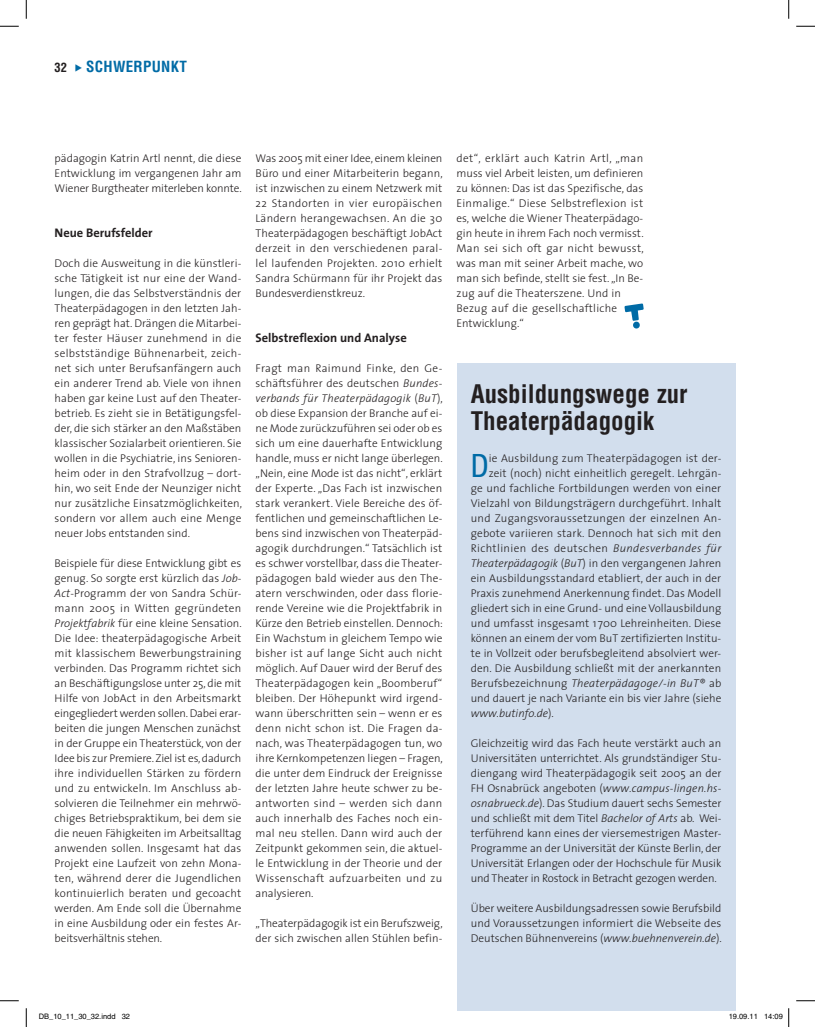
<style>
.page{position:relative;width:815px;height:1027px;background:#fff}
.page>*{position:absolute;margin:0;border:0;box-sizing:border-box;transform-origin:0 0}
.t1{font:condensed 32.25px "Helvetica Neue LT Std";color:#006ba6}
.t2{font:700 condensed 25px/27.5px "Helvetica LT Std";color:#231f20}
.t3{font:700 condensed 15px "Helvetica LT Std";letter-spacing:.02em;color:#006ba6}
.t4{font:700 12.5px "The Sans";color:#231f20}
.t5{font:300 11.25px/15px "The Sans";letter-spacing:.005em;color:#231f20;text-align:justify}
.t6{font:italic 300 11.25px "The Sans";letter-spacing:.015em;color:#231f20}
.t7{font:300 11.25px "The Sans";letter-spacing:.035em;color:#231f20}
.t8{font:300 11.25px "The Sans";letter-spacing:.025em;color:#231f20}
.t9{font:7.5px "Helvetica";color:#000}
.s1{font-size:12.5px;color:#231f20}
.s2{font-style:italic}
.s3{font-style:normal}
</style>
<div class="page">
<div style="left:456px;top:364px;width:279px;height:647px;background:#d2deed"></div>
<img style="left:624px;top:304px;width:19px;height:24px">
<svg style="left:0;top:25px;width:19px;height:2px"></svg>
<svg style="left:796px;top:25px;width:18px;height:2px"></svg>
<svg style="left:0;top:1000px;width:19px;height:1px"></svg>
<svg style="left:796px;top:1000px;width:18px;height:1px"></svg>
<svg style="left:25px;top:0;width:2px;height:19px"></svg>
<svg style="left:25px;top:1008px;width:2px;height:19px"></svg>
<svg style="left:788px;top:0;width:1px;height:19px"></svg>
<svg style="left:788px;top:1008px;width:1px;height:19px"></svg>
<h3 class="t3" style="left:55px;top:57px;width:134px"><span class="s1">32</span> ◆ Schwerpunkt</h3>
<p class="t5" style="left:55px;top:150px;width:189px">pädagogin Katrin Artl nennt, die diese Entwicklung im vergangenen Jahr am Wiener Burgtheater miterleben konnte.</p>
<p class="t4" style="left:55px;top:222px;width:99px">Neue Berufsfelder</p>
<p class="t5" style="left:55px;top:255px;width:189px">Doch die Ausweitung in die künstleri&shy;sche Tätigkeit ist nur eine der Wand&shy;lungen, die das Selbstverständnis der Theaterpädagogen in den letzten Jah&shy;ren geprägt hat. Drängen die Mitarbei&shy;ter fester Häuser zunehmend in die selbstständige Bühnenarbeit, zeich&shy;net sich unter Berufsanfängern auch ein anderer Trend ab. Viele von ihnen haben gar keine Lust auf den Theater&shy;betrieb. Es zieht sie in Betätigungsfel&shy;der, die sich stärker an den Maßstäben klassischer Sozialarbeit orientieren. Sie wollen in die Psychiatrie, ins Senioren&shy;heim oder in den Strafvollzug – dort&shy;hin, wo seit Ende der Neunziger nicht nur zusätzliche Einsatzmöglichkeiten, sondern vor allem auch eine Menge neuer Jobs entstanden sind.</p>
<p class="t5" style="left:55px;top:555px;width:188px">Beispiele für diese Entwicklung gibt es genug. So sorgte erst kürzlich das <span class="s2">Job-Act</span>-Programm der von Sandra Schür&shy;mann 2005 in Witten gegründeten <span class="s2">Projektfabrik</span> für eine kleine Sensation.<br>Die Idee: theaterpädagogische Arbeit mit klassischem Bewerbungstraining verbinden. Das Programm richtet sich an Beschäftigungslose unter 25, die mit Hilfe von JobAct in den Arbeitsmarkt eingegliedert werden sollen. Dabei erar&shy;beiten die jungen Menschen zunächst in der Gruppe ein Theaterstück, von der Idee bis zur Premiere. Ziel ist es, dadurch ihre individuellen Stärken zu fördern und zu entwickeln. Im Anschluss ab&shy;solvieren die Teilnehmer ein mehrwö&shy;chiges Betriebspraktikum, bei dem sie die neuen Fähigkeiten im Arbeitsalltag anwenden sollen. Insgesamt hat das Projekt eine Laufzeit von zehn Mona&shy;ten, während derer die Jugendlichen kontinuierlich beraten und gecoacht werden. Am Ende soll die Übernahme in eine Ausbildung oder ein festes Ar&shy;beitsverhältnis stehen.</p>
<p class="t5" style="left:255px;top:150px;width:189px">Was 2005 mit einer Idee, einem kleinen Büro und einer Mitarbeiterin begann, ist inzwischen zu einem Netzwerk mit 22 Standorten in vier europäischen Ländern herangewachsen. An die 30<br>Theaterpädagogen beschäftigt JobAct derzeit in den verschiedenen paral&shy;lel laufenden Projekten. 2010 erhielt Sandra Schürmann für ihr Projekt das Bundesverdienstkreuz.</p>
<p class="t4" style="left:255px;top:327px;width:153px">Selbstreflexion und Analyse</p>
<p class="t5" style="left:255px;top:360px;width:189px">Fragt man Raimund Finke, den Ge&shy;schäftsführer des deutschen <span class="s2">Bundes&shy;verbands für Theaterpädagogik</span> (<span class="s2">BuT</span>), ob diese Expansion der Branche auf ei&shy;ne Mode zurückzuführen sei oder ob es sich um eine dauerhafte Entwicklung handle, muss er nicht lange überlegen. „Nein, eine Mode ist das nicht“, erklärt der Experte. „Das Fach ist inzwischen stark verankert. Viele Bereiche des öf&shy;fentlichen und gemeinschaftlichen Le&shy;bens sind inzwischen von Theaterpäd&shy;agogik durchdrungen.“ Tatsächlich ist es schwer vorstellbar, dass die Theater&shy;pädagogen bald wieder aus den The&shy;atern verschwinden, oder dass florie&shy;rende Vereine wie die Projektfabrik in Kürze den Betrieb einstellen. Dennoch:<br>Ein Wachstum in gleichem Tempo wie bisher ist auf lange Sicht auch nicht möglich. Auf Dauer wird der Beruf des Theaterpädagogen kein „Boomberuf“ bleiben. Der Höhepunkt wird irgend&shy;wann überschritten sein – wenn er es denn nicht schon ist. Die Fragen da&shy;nach, was Theaterpädagogen tun, wo ihre Kernkompetenzen liegen – Fragen, die unter dem Eindruck der Ereignisse der letzten Jahre heute schwer zu be&shy;antworten sind – werden sich dann auch innerhalb des Faches noch ein&shy;mal neu stellen. Dann wird auch der Zeitpunkt gekommen sein, die aktuel&shy;le Entwicklung in der Theorie und der Wissenschaft aufzuarbeiten und zu analysieren.</p>
<p class="t5" style="left:255px;top:915px;width:189px">„Theaterpädagogik ist ein Berufszweig, der sich zwischen allen Stühlen befin-</p>
<p class="t5" style="left:456px;top:150px;width:189px;text-align:left">det“, erklärt auch Katrin Artl, „man muss viel Arbeit leisten, um definieren zu können: Das ist das Spezifische, das Einmalige.“ Diese Selbstreflexion ist es, welche die Wiener Theaterpädago&shy;gin heute in ihrem Fach noch vermisst.<br>Man sei sich oft gar nicht bewusst, was man mit seiner Arbeit mache, wo man sich befinde, stellt sie fest. „In Be&shy;zug auf die Theaterszene. Und in Bezug auf die gesellschaftliche Entwicklung.“</p>
<h2 class="t2" style="left:470px;top:380px;width:218px">Ausbildungswege zur<br>Theaterpädagogik</h2>
<h1 class="t1" style="left:470px;top:447px;width:19px">D</h1>
<p class="t5" style="left:488px;top:450px;width:234px">ie Ausbildung zum Theaterpädagogen ist der-</p>
<p class="t5" style="left:488px;top:465px;width:234px">zeit (noch) nicht einheitlich geregelt. Lehrgän-</p>
<p class="t5" style="left:470px;top:480px;width:252px">ge und fachliche Fortbildungen werden von einer</p>
<p class="t5" style="left:470px;top:495px;width:252px">Vielzahl von Bildungsträgern durchgeführt. Inhalt</p>
<p class="t8" style="left:470px;top:509px;width:252px">und Zugangsvoraussetzungen der einzelnen An-</p>
<p class="t5" style="left:470px;top:525px;width:252px">gebote variieren stark. Dennoch hat sich mit den</p>
<p class="t7" style="left:470px;top:539px;width:252px">Richtlinien des deutschen <span class="s2">Bundesverbandes für</span></p>
<p class="t5" style="left:470px;top:555px;width:252px"><span class="s2">Theaterpädagogik</span> (<span class="s2">BuT</span>) in den vergangenen Jahren</p>
<p class="t5" style="left:470px;top:570px;width:252px">ein Ausbildungsstandard etabliert, der auch in der</p>
<p class="t5" style="left:470px;top:585px;width:252px">Praxis zunehmend Anerkennung findet. Das Modell</p>
<p class="t5" style="left:470px;top:600px;width:252px">gliedert sich in eine Grund- und eine Vollausbildung</p>
<p class="t5" style="left:470px;top:615px;width:252px">und umfasst insgesamt 1700 Lehreinheiten. Diese</p>
<p class="t5" style="left:470px;top:630px;width:252px">können an einem der vom BuT zertifizierten Institu-</p>
<p class="t5" style="left:470px;top:645px;width:252px">te in Vollzeit oder berufsbegleitend absolviert wer-</p>
<p class="t5" style="left:470px;top:660px;width:252px">den. Die Ausbildung schließt mit der anerkannten</p>
<p class="t6" style="left:470px;top:674px;width:252px"><span class="s3">Berufsbezeichnung</span> Theaterpädagoge/-in BuT® <span class="s3">ab</span></p>
<p class="t5" style="left:470px;top:690px;width:252px">und dauert je nach Variante ein bis vier Jahre (siehe</p>
<p class="t6" style="left:470px;top:704px;width:84px">www.butinfo.de<span class="s3">).</span></p>
<p class="t5" style="left:470px;top:735px;width:252px">Gleichzeitig wird das Fach heute verstärkt auch an Universitäten unterrichtet. Als grundständiger Stu&shy;diengang wird Theaterpädagogik seit 2005 an der FH Osnabrück angeboten (<span class="s2">www.campus-lingen.hs&shy;osnabrueck.de</span>). Das Studium dauert sechs Semester und schließt mit dem Titel <span class="s2">Bachelor of Arts</span> ab. Wei&shy;terführend kann eines der viersemestrigen Master-Programme an der Universität der Künste Berlin, der Universität Erlangen oder der Hochschule für Musik und Theater in Rostock in Betracht gezogen werden.</p>
<p class="t5" style="left:470px;top:900px;width:252px">Über weitere Ausbildungsadressen sowie Berufsbild und Voraussetzungen informiert die Webseite des Deutschen Bühnenvereins (<span class="s2">www.buehnenverein.de</span>).</p>
<p class="t9" style="left:39px;top:1012px;width:93px">DB_10_11_30_32.indd 32</p>
<p class="t9" style="left:728px;top:1012px;width:56px">19.09.11 14:09</p>
</div>
